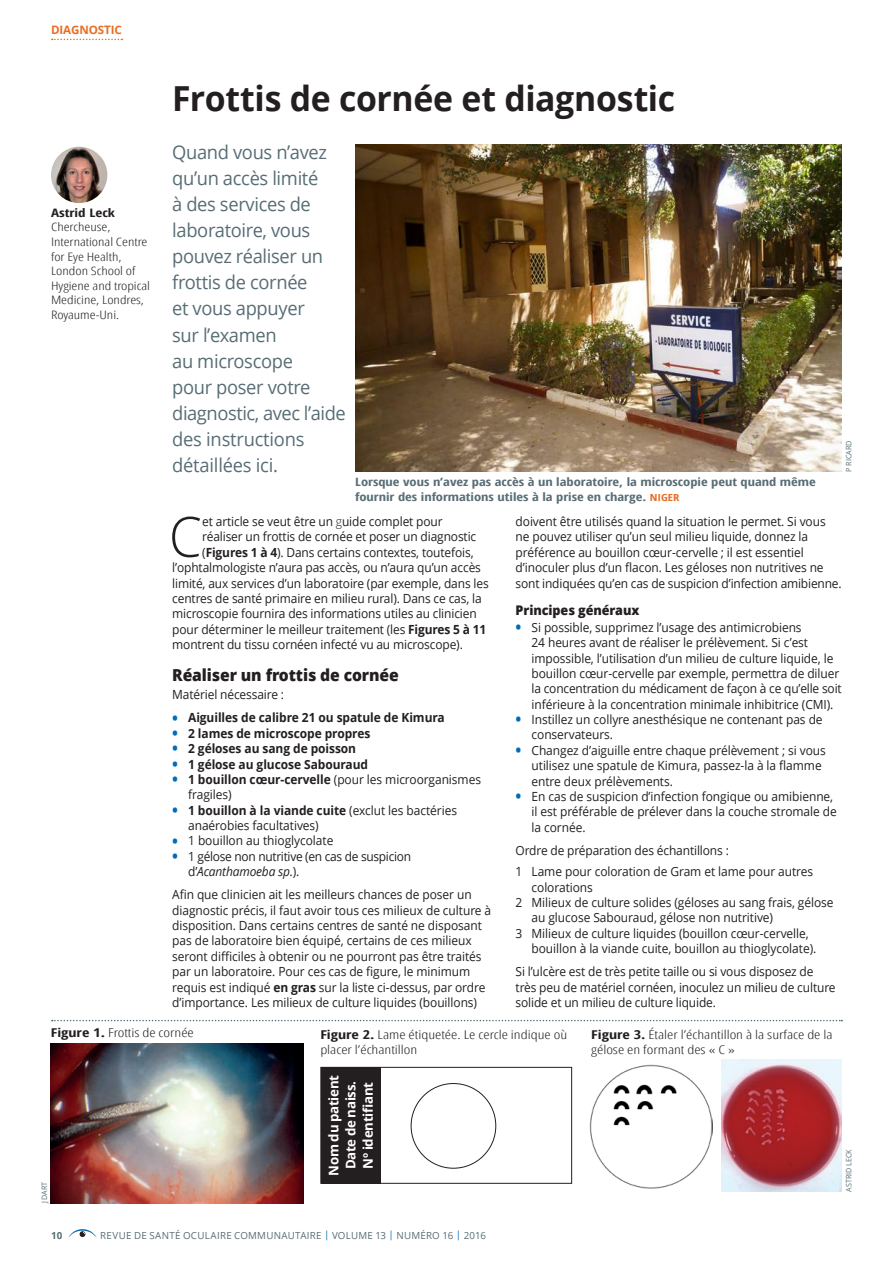
<style>
.page{position:relative;width:893px;height:1263px;background:#fff}
.page>*{position:absolute;margin:0;border:0;box-sizing:border-box;transform-origin:0 0}
.t1{font:300 55.65px "Open Sans";color:#231f20;scale:.95 1}
.t2{font:700 34.5px "Open Sans";letter-spacing:-.01em;color:#231f20}
.t3{font:18.9px/26.1px "Open Sans";letter-spacing:-.02em;color:#586d75}
.t4{font:800 16.5px "Open Sans";letter-spacing:-.005em;color:#231f20;scale:.95 1}
.t5{font:700 13.35px/17.2px "Open Sans";letter-spacing:-.02em;color:#fff;text-align:center}
.t6{font:800 13.35px "Open Sans";letter-spacing:-.005em;color:#231f20;scale:.95 1}
.t7{font:12.6px/15.3px "Open Sans";letter-spacing:-.005em;color:#231f20;scale:.95 1}
.t8{font:700 12.6px "Open Sans";letter-spacing:-.005em;color:#231f20;scale:.95 1}
.t9{font:12.6px/15.3px "Open Sans";letter-spacing:-.025em;color:#231f20;scale:.95 1}
.t10{font:300 condensed 12.15px/15.1px "Open Sans";color:#231f20;scale:1.32 1}
.t11{font:300 condensed 11.7px/14.5px "Open Sans";color:#231f20;scale:1.3 1}
.t12{font:700 11.7px "Open Sans";letter-spacing:-.005em;color:#e96d24}
.t13{font:700 condensed 11.7px "Open Sans";color:#231f20;scale:1.3 1}
.t14{font:700 condensed 11.55px/14.7px "Open Sans";color:#586d75;scale:1.26 1}
.t15{font:9.75px "Open Sans";letter-spacing:.025em;color:#586d75}
.t16{font:700 9.75px "Open Sans";color:#586d75}
.t17{font:7.5px "Open Sans";color:#586d75;scale:.95 1}
.s1{font-size:9.75px;color:#e96d24}
.s2{font-weight:700;font-size:16.5px;color:#006cb7}
.s3{font-weight:700}
.s4{font-weight:300}
.s5{font-size:16.5px;color:#006cb7}
.s6{font-style:italic}
.s7{color:#006cb7}
</style>
<div class="page">
<svg style="left:68px;top:1229px;width:29px;height:9px"></svg>
<svg style="left:52px;top:39px;width:70px;height:1px"></svg>
<div style="left:320px;top:1067px;width:252px;height:117px;border:1px solid #231f20"></div>
<div style="left:321px;top:1067px;width:59px;height:117px;background:#231f20"></div>
<img style="left:721px;top:1059px;width:121px;height:133px">
<img style="left:590px;top:1065px;width:123px;height:123px">
<img style="left:51px;top:147px;width:56px;height:56px;border-radius:28px">
<img style="left:51px;top:1044px;width:252px;height:159px">
<svg style="left:52px;top:1020px;width:790px;height:1px"></svg>
<img style="left:355px;top:145px;width:487px;height:326px">
<p class="t12" style="left:51px;top:22px;width:73px">DIAGNOSTIC</p>
<p class="t13" style="left:51px;top:204px;width:51px">Astrid Leck</p>
<p class="t11" style="left:51px;top:219px;width:78px">Chercheuse,<br>International Centre for Eye Health,<br>London School of<br>Hygiene and tropical<br>Medicine, Londres,<br>Royaume-Uni.</p>
<h2 class="t2" style="left:172px;top:75px;width:505px">Frottis de cornée et diagnostic</h2>
<h3 class="t3" style="left:172px;top:138px;width:175px">Quand vous n’avez qu’un accès limité<br>à des services de laboratoire, vous pouvez réaliser un frottis de cornée<br>et vous appuyer<br>sur l’examen<br>au microscope<br>pour poser votre diagnostic, avec l’aide des instructions détaillées ici.</h3>
<p class="t14" style="left:355px;top:474px;width:367px">Lorsque vous n’avez pas accès à un laboratoire, la microscopie peut quand même fournir des informations utiles à la prise en charge. <span class="s1">NIGER</span></p>
<p class="t17" style="left:843px;top:472px;width:34px;rotate:-90deg">P RICARD</p>
<p class="t7" style="left:516px;top:513px;width:345px">doivent être utilisés quand la situation le permet. Si vous ne pouvez utiliser qu’un seul milieu liquide, donnez la préférence au bouillon cœur-cervelle ; il est essentiel d’inoculer plus d’un flacon. Les géloses non nutritives ne sont indiquées qu’en cas de suspicion d’infection amibienne.</p>
<p class="t6" style="left:516px;top:600px;width:132px">Principes généraux</p>
<p class="t7" style="left:531px;top:619px;width:328px;text-indent:-16px"><span class="s2">•</span> Si possible, supprimez l’usage des antimicrobiens<br>24 heures avant de réaliser le prélèvement. Si c’est impossible, l’utilisation d’un milieu de culture liquide, le bouillon cœur-cervelle par exemple, permettra de diluer la concentration du médicament de façon à ce qu’elle soit inférieure à la concentration minimale inhibitrice (CMI).</p>
<p class="t7" style="left:531px;top:711px;width:308px;text-indent:-16px"><span class="s2">•</span> Instillez un collyre anesthésique ne contenant pas de conservateurs.</p>
<p class="t7" style="left:531px;top:742px;width:311px;text-indent:-16px"><span class="s2">•</span> Changez d’aiguille entre chaque prélèvement ; si vous utilisez une spatule de Kimura, passez-la à la flamme entre deux prélèvements.</p>
<p class="t7" style="left:531px;top:788px;width:323px;text-indent:-16px"><span class="s2">•</span> En cas de suspicion d’infection fongique ou amibienne, il est préférable de prélever dans la couche stromale de la cornée.</p>
<p class="t7" style="left:516px;top:839px;width:315px;line-height:21.6px">Ordre de préparation des échantillons :<br>1 Lame pour coloration de Gram et lame pour autres</p>
<p class="t7" style="left:531px;top:879px;width:66px">colorations</p>
<p class="t7" style="left:516px;top:894px;width:336px">2 Milieux de culture solides (géloses au sang frais, gélose</p>
<p class="t7" style="left:531px;top:910px;width:256px">au glucose Sabouraud, gélose non nutritive)</p>
<p class="t7" style="left:516px;top:925px;width:310px">3 Milieux de culture liquides (bouillon cœur-cervelle,</p>
<p class="t7" style="left:531px;top:941px;width:301px">bouillon à la viande cuite, bouillon au thioglycolate).</p>
<p class="t7" style="left:516px;top:964px;width:338px">Si l’ulcère est de très petite taille ou si vous disposez de très peu de matériel cornéen, inoculez un milieu de culture solide et un milieu de culture liquide.</p>
<p class="t10" style="left:320px;top:1026px;width:189px"><span class="s3">Figure 2.</span> Lame étiquetée. Le cercle indique où placer l’échantillon</p>
<p class="t5" style="left:325px;top:1175px;width:102px;rotate:-90deg">Nom du patient<br>Date de naiss.<br>Nº identifiant</p>
<h1 class="t1" style="left:169px;top:498px;width:36px">C</h1>
<p class="t7" style="left:202px;top:513px;width:255px">et article se veut être un <span class="s4">g</span>uide complet pour</p>
<p class="t7" style="left:202px;top:529px;width:290px">réaliser un frottis de cornée et poser un diagnostic</p>
<p class="t7" style="left:202px;top:544px;width:287px">(<span class="s3">Figures 1 à 4</span>). Dans certains contextes, toutefois,</p>
<p class="t7" style="left:172px;top:560px;width:326px">l’ophtalmologiste n’aura pas accès, ou n’aura qu’un accès</p>
<p class="t7" style="left:172px;top:575px;width:335px">limité, aux services d’un laboratoire (par exemple, dans les</p>
<p class="t7" style="left:172px;top:590px;width:327px">centres de santé primaire en milieu rural). Dans ce cas, la</p>
<p class="t7" style="left:172px;top:606px;width:322px">microscopie fournira des informations utiles au clinicien</p>
<p class="t7" style="left:172px;top:621px;width:332px">pour déterminer le meilleur traitement (les <span class="s3">Figures 5 à 11</span></p>
<p class="t7" style="left:172px;top:636px;width:307px">montrent du tissu cornéen infecté vu au microscope).</p>
<h3 class="t4" style="left:172px;top:662px;width:240px">Réaliser un frottis de cornée</h3>
<p class="t7" style="left:172px;top:687px;width:119px">Matériel nécessaire :</p>
<p class="t8" style="left:172px;top:709px;width:288px"><span class="s5">•</span> Aiguilles de calibre 21 ou spatule de Kimura</p>
<p class="t8" style="left:172px;top:724px;width:210px"><span class="s5">•</span> 2 lames de microscope propres</p>
<p class="t8" style="left:172px;top:740px;width:195px"><span class="s5">•</span> 2 géloses au sang de poisson</p>
<p class="t8" style="left:172px;top:755px;width:208px"><span class="s5">•</span> 1 gélose au glucose Sabouraud</p>
<p class="t7" style="left:188px;top:771px;width:310px;text-indent:-16px"><span class="s2">•</span> <span class="s3">1 bouillon cœur-cervelle</span> (pour les microorganismes fragiles)</p>
<p class="t7" style="left:188px;top:802px;width:285px;text-indent:-16px"><span class="s2">•</span> <span class="s3">1 bouillon à la viande cuite</span> (exclut les bactéries anaérobies facultatives)</p>
<p class="t7" style="left:172px;top:833px;width:171px"><span class="s2">•</span> 1 bouillon au thioglycolate</p>
<p class="t9" style="left:188px;top:848px;width:236px;text-indent:-16px"><span class="s2">•</span> 1 gélose non nutritive (en cas de suspicion d’<span class="s6">Acanthamoeba sp.</span>).</p>
<p class="t7" style="left:172px;top:887px;width:337px">Afin que clinicien ait les meilleurs chances de poser un diagnostic précis, il faut avoir tous ces milieux de culture à disposition. Dans certains centres de santé ne disposant pas de laboratoire bien équipé, certains de ces milieux seront difficiles à obtenir ou ne pourront pas être traités par un laboratoire. Pour ces cas de figure, le minimum requis est indiqué <span class="s3">en gras</span> sur la liste ci-dessus, par ordre d’importance. Les milieux de culture liquides (bouillons)</p>
<p class="t10" style="left:591px;top:1026px;width:184px"><span class="s3">Figure 3.</span> Étaler l’échantillon à la surface de la gélose en formant des « C »</p>
<p class="t10" style="left:51px;top:1025px;width:110px"><span class="s3">Figure 1.</span> Frottis de cornée</p>
<p class="t17" style="left:843px;top:1192px;width:46px;rotate:-90deg">ASTRID LECK</p>
<p class="t17" style="left:39px;top:1203px;width:24px;rotate:-90deg">J DART</p>
<p class="t16" style="left:51px;top:1228px;width:13px">10</p>
<p class="t15" style="left:100px;top:1228px;width:387px">REVUE DE SANTÉ OCULAIRE COMMUNAUTAIRE <span class="s7">|</span> VOLUME 13 <span class="s7">|</span> NUMÉRO 16 <span class="s7">|</span> 2016</p>
</div>
